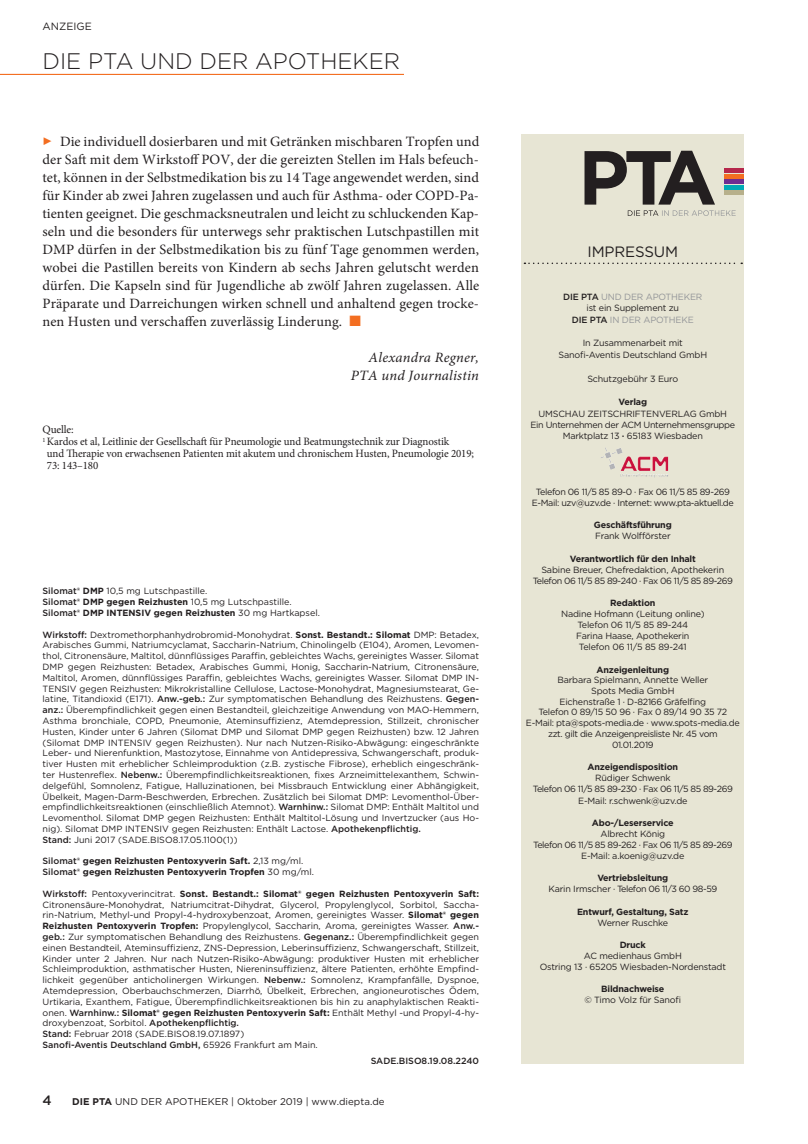
<style>
.page{position:relative;width:808px;height:1144px;background:#fff}
.page>*{position:absolute;margin:0;border:0;box-sizing:border-box;transform-origin:0 0}
.t1{font:300 22.5px "Gotham";color:#231f20}
.t2{font:15px "Gotham";letter-spacing:-.01em;color:#231f20}
.t3{font:14.25px/18px "Minion Pro";letter-spacing:.005em;color:#231f20;text-align:justify}
.t4{font:italic 14.25px/18px "Minion Pro";letter-spacing:.015em;color:#231f20;text-align:right}
.t5{font:500 13.5px "Gotham";color:#231f20}
.t6{font:11.25px "Minion Pro";letter-spacing:-.01em;color:#231f20}
.t7{font:10.5px "Gotham";color:#231f20}
.t8{font:9.75px "Gotham";color:#231f20}
.t9{font:9px/10.8px "Gotham";color:#231f20}
.t10{font:9px/11.1px "Gotham";letter-spacing:-.02em;color:#231f20;text-align:center}
.t11{font:9px/10.8px "Gotham";letter-spacing:-.03em;color:#231f20;text-align:center}
.t12{font:9px/11.1px "Gotham";letter-spacing:-.04em;color:#231f20;text-align:center}
.t13{font:700 9px "Gotham";letter-spacing:-.02em;color:#231f20}
.t14{font:700 9px/10.8px "Gotham";color:#231f20}
.t15{font:9px/11.1px "Gotham";letter-spacing:-.05em;color:#231f20;text-align:center}
.t16{font:9px/11.7px "Gotham";letter-spacing:-.02em;color:#939598;text-align:center}
.t17{font:500 9px "Gotham";color:#231f20}
.s1{color:#f36e21}
.s2{font-weight:500}
.s3{font-weight:700}
.s4{font-weight:400}
.s5{font-weight:500;color:#231f20}
.s6{color:#231f20}
</style>
<div class="page">
<div style="left:521px;top:134px;width:223px;height:930px;background:#e7e5d4"></div>
<svg style="left:524px;top:263px;width:218px;height:1px"></svg>
<hr style="left:724px;top:169px;width:20px;height:4px;background:#b6274b">
<div style="left:724px;top:174px;width:20px;height:5px;background:#f36e21"></div>
<div style="left:724px;top:179px;width:20px;height:5px;background:#6e2c91"></div>
<hr style="left:724px;top:185px;width:20px;height:4px;background:#00aab5">
<div style="left:724px;top:190px;width:20px;height:5px;background:#b7b08b"></div>
<svg style="left:584px;top:151px;width:152px;height:65px"></svg>
<img style="left:605px;top:448px;width:18px;height:10px">
<hr style="left:0;top:74px;width:404px;height:1px;background:#f36e21">
<p class="t7" style="left:43px;top:19px;width:51px">ANZEIGE</p>
<h1 class="t1" style="left:43px;top:47px;width:359px">DIE PTA UND DER APOTHEKER</h1>
<p class="t3" style="left:43px;top:132px;width:438px;text-indent:18px">Die individuell dosierbaren und mit Getränken mischbaren Tropfen und der Saft mit dem Wirkstoff POV, der die gereizten Stellen im Hals befeuch&shy;tet, können in der Selbstmedikation bis zu 14 Tage angewendet werden, sind für Kinder ab zwei Jahren zugelassen und auch für Asthma- oder COPD-Pa&shy;tienten geeignet. Die geschmacksneutralen und leicht zu schluckenden Kap&shy;seln und die besonders für unterwegs sehr praktischen Lutschpastillen mit DMP dürfen in der Selbstmedikation bis zu fünf Tage genommen werden, wobei die Pastillen bereits von Kindern ab sechs Jahren gelutscht werden dürfen. Die Kapseln sind für Jugendliche ab zwölf Jahren zugelassen. Alle Präparate und Darreichungen wirken schnell und anhaltend gegen trocke&shy;nen Husten und verschaffen zuverlässig Linderung. <span class="s1">■</span></p>
<h3 class="t4" style="left:351px;top:348px;width:130px">Alexandra Regner,<br>PTA und Journalistin</h3>
<p class="t6" style="left:43px;top:422px;width:33px">Quelle:</p>
<p class="t6" style="left:43px;top:434px;width:408px"><sup>1</sup> Kardos et al, Leitlinie der Gesellschaft für Pneumologie und Beatmungstechnik zur Diagnostik</p>
<p class="t6" style="left:47px;top:446px;width:429px">und Therapie von erwachsenen Patienten mit akutem und chronischem Husten, Pneumologie 2019;</p>
<p class="t6" style="left:47px;top:458px;width:53px">73: 143–180</p>
<p class="t9" style="left:43px;top:585px;width:279px"><span class="s2">Silomat®</span> <span class="s3">DMP</span> 10,5 mg Lutschpastille.<br><span class="s2">Silomat®</span> <span class="s3">DMP gegen Reizhusten</span> 10,5 mg Lutschpastille.<br><span class="s2">Silomat®</span> <span class="s3">DMP INTENSIV gegen Reizhusten</span> 30 mg Hartkapsel.</p>
<p class="t9" style="left:43px;top:629px;width:438px"><span class="s2">Wirkstoff:</span> Dextromethorphanhydrobromid-Monohydrat. <span class="s3">Sonst. Bestandt.: Silomat</span> DMP: Betadex, Arabisches Gummi, Natriumcyclamat, Saccharin-Natrium, Chinolingelb (E104), Aromen, Levomen&shy;thol, Citronensäure, Maltitol, dünnflüssiges Paraffin, gebleichtes Wachs, gereinigtes Wasser. Silomat DMP gegen Reizhusten: Betadex, Arabisches Gummi, Honig, Saccharin-Natrium, Citronensäure, Maltitol, Aromen, dünnflüssiges Paraffin, gebleichtes Wachs, gereinigtes Wasser. Silomat DMP IN-TENSIV gegen Reizhusten: Mikrokristalline Cellulose, Lactose-Monohydrat, Magnesiumstearat, Ge&shy;latine, Titandioxid (E171). <span class="s2">Anw.-geb.:</span> Zur symptomatischen Behandlung des Reizhustens. <span class="s2">Gegen&shy;anz.:</span> Überempfindlichkeit gegen einen Bestandteil, gleichzeitige Anwendung von MAO-Hemmern, Asthma bronchiale, COPD, Pneumonie, Ateminsuffizienz, Atemdepression, Stillzeit, chronischer Husten, Kinder unter 6 Jahren (Silomat DMP und Silomat DMP gegen Reizhusten) bzw. 12 Jahren (Silomat DMP INTENSIV gegen Reizhusten). Nur nach Nutzen-Risiko-Abwägung: eingeschränkte Leber- und Nierenfunktion, Mastozytose, Einnahme von Antidepressiva, Schwangerschaft, produk&shy;tiver Husten mit erheblicher Schleimproduktion (z.B. zystische Fibrose), erheblich eingeschränk&shy;ter Hustenreflex. <span class="s2">Nebenw.:</span> Überempfindlichkeitsreaktionen, fixes Arzneimittelexanthem, Schwin&shy;delgefühl, Somnolenz, Fatigue, Halluzinationen, bei Missbrauch Entwicklung einer Abhängigkeit, Übelkeit, Magen-Darm-Beschwerden, Erbrechen. Zusätzlich bei Silomat DMP: Levomenthol-Über&shy;empfindlichkeitsreaktionen (einschließlich Atemnot). <span class="s2">Warnhinw.:</span> Silomat DMP: Enthält Maltitol und Levomenthol. Silomat DMP gegen Reizhusten: Enthält Maltitol-Lösung und Invertzucker (aus Ho&shy;nig). Silomat DMP INTENSIV gegen Reizhusten: Enthält Lactose. <span class="s2">Apothekenpflichtig.<br>Stand:</span> Juni 2017 (SADE.BISO8.17.05.1100(1))</p>
<p class="t14" style="left:43px;top:856px;width:273px"><span class="s2">Silomat®</span> gegen Reizhusten Pentoxyverin Saft. <span class="s4">2,13 mg/ml.<br></span><span class="s2">Silomat®</span> gegen Reizhusten Pentoxyverin Tropfen <span class="s4">30 mg/ml.</span></p>
<p class="t9" style="left:43px;top:888px;width:438px"><span class="s2">Wirkstoff:</span> Pentoxyverincitrat. <span class="s3">Sonst. Bestandt.: Silomat® gegen Reizhusten Pentoxyverin Saft:<br></span>Citronensäure-Monohydrat, Natriumcitrat-Dihydrat, Glycerol, Propylenglycol, Sorbitol, Saccha&shy;rin-Natrium, Methyl-und Propyl-4-hydroxybenzoat, Aromen, gereinigtes Wasser. <span class="s3">Silomat® gegen Reizhusten Pentoxyverin Tropfen:</span> Propylenglycol, Saccharin, Aroma, gereinigtes Wasser. <span class="s2">Anw.- geb.:</span> Zur symptomatischen Behandlung des Reizhustens. <span class="s2">Gegenanz.:</span> Überempfindlichkeit gegen einen Bestandteil, Ateminsuffizienz, ZNS-Depression, Leberinsuffizienz, Schwangerschaft, Stillzeit, Kinder unter 2 Jahren. Nur nach Nutzen-Risiko-Abwägung: produktiver Husten mit erheblicher Schleimproduktion, asthmatischer Husten, Niereninsuffizienz, ältere Patienten, erhöhte Empfind&shy;lichkeit gegenüber anticholinergen Wirkungen. <span class="s2">Nebenw.:</span> Somnolenz, Krampfanfälle, Dyspnoe, Atemdepression, Oberbauchschmerzen, Diarrhö, Übelkeit, Erbrechen, angioneurotisches Ödem, Urtikaria, Exanthem, Fatigue, Überempfindlichkeitsreaktionen bis hin zu anaphylaktischen Reakti&shy;onen. <span class="s2">Warnhinw.:</span> <span class="s3">Silomat® gegen Reizhusten Pentoxyverin Saft:</span> Enthält Methyl -und Propyl-4-hy&shy;droxybenzoat, Sorbitol. <span class="s2">Apothekenpflichtig.<br>Stand:</span> Februar 2018 (SADE.BISO8.19.07.1897)<br><span class="s2">Sanofi-Aventis Deutschland GmbH,</span> 65926 Frankfurt am Main.</p>
<p class="t17" style="left:371px;top:1054px;width:110px">SADE.BISO8.19.08.2240</p>
<h3 class="t5" style="left:43px;top:1091px;width:11px">4</h3>
<p class="t8" style="left:72px;top:1095px;width:314px"><span class="s3">DIE PTA</span> UND DER APOTHEKER | Oktober 2019 | www.diepta.de</p>
<h2 class="t2" style="left:587px;top:242px;width:92px">IMPRESSUM</h2>
<p class="t16" style="left:563px;top:290px;width:141px"><span class="s5">DIE PTA</span> UND DER APOTHEKER <span class="s6">ist ein Supplement zu<br></span><span class="s5">DIE PTA</span> IN DER APOTHEKE</p>
<p class="t10" style="left:558px;top:337px;width:150px;line-height:11.7px">In Zusammenarbeit mit<br>Sanofi-Aventis Deutschland GmbH</p>
<p class="t10" style="left:587px;top:373px;width:93px">Schutzgebühr 3 Euro</p>
<p class="t13" style="left:618px;top:396px;width:30px">Verlag</p>
<p class="t10" style="left:531px;top:407px;width:206px">UMSCHAU ZEITSCHRIFTENVERLAG GmbH<br>Ein Unternehmen der ACM Unternehmensgruppe<br>Marktplatz 13 <span class="s2">·</span> 65183 Wiesbaden</p>
<p class="t12" style="left:532px;top:486px;width:204px">Telefon 06 11/5 85 89-0 · Fax 06 11/5 85 89-269<br>E-Mail: uzv@uzv.de · Internet: www.pta-aktuell.de</p>
<p class="t13" style="left:594px;top:519px;width:79px">Geschäftsführung</p>
<p class="t10" style="left:595px;top:530px;width:77px">Frank Wolfförster</p>
<p class="t13" style="left:570px;top:552px;width:128px">Verantwortlich für den Inhalt</p>
<p class="t10" style="left:533px;top:564px;width:202px">Sabine Breuer, Chefredaktion, Apothekerin<br>Telefon 06 11/5 85 89-240 · Fax 06 11/5 85 89-269</p>
<p class="t13" style="left:610px;top:597px;width:47px">Redaktion</p>
<p class="t10" style="left:561px;top:608px;width:145px">Nadine Hofmann (Leitung online)<br>Telefon 06 11/5 85 89-244<br>Farina Haase, Apothekerin<br>Telefon 06 11/5 85 89-241</p>
<p class="t13" style="left:596px;top:663px;width:74px">Anzeigenleitung</p>
<p class="t11" style="left:526px;top:674px;width:215px">Barbara Spielmann, Annette Weller<br>Spots Media GmbH<br>Eichenstraße 1 · D-82166 Gräfelfing<br>Telefon 0 89/15 50 96 · Fax 0 89/14 90 35 72<br>E-Mail: pta@spots-media.de · www.spots-media.de zzt. gilt die Anzeigenpreisliste Nr. 45 vom<br>01.01.2019</p>
<p class="t13" style="left:588px;top:761px;width:92px">Anzeigendisposition</p>
<p class="t12" style="left:533px;top:772px;width:202px">Rüdiger Schwenk<br>Telefon 06 11/5 85 89-230 · Fax 06 11/5 85 89-269<br>E-Mail: r.schwenk@uzv.de</p>
<p class="t13" style="left:592px;top:816px;width:83px">Abo-/Leserservice</p>
<p class="t15" style="left:533px;top:828px;width:201px">Albrecht König<br>Telefon 06 11/5 85 89-262 · Fax 06 11/5 85 89-269<br>E-Mail: a.koenig@uzv.de</p>
<p class="t13" style="left:597px;top:872px;width:73px">Vertriebsleitung</p>
<p class="t12" style="left:548px;top:883px;width:170px">Karin Irmscher · Telefon 06 11/3 60 98-59</p>
<p class="t13" style="left:577px;top:905px;width:113px">Entwurf, Gestaltung, Satz</p>
<p class="t10" style="left:597px;top:917px;width:72px">Werner Ruschke</p>
<p class="t13" style="left:620px;top:939px;width:28px">Druck</p>
<p class="t10" style="left:540px;top:950px;width:188px">AC medienhaus GmbH<br>Ostring 13 · 65205 Wiesbaden-Nordenstadt</p>
<p class="t13" style="left:601px;top:983px;width:65px">Bildnachweise</p>
<p class="t10" style="left:584px;top:994px;width:98px">© Timo Volz für Sanofi</p>
</div>
